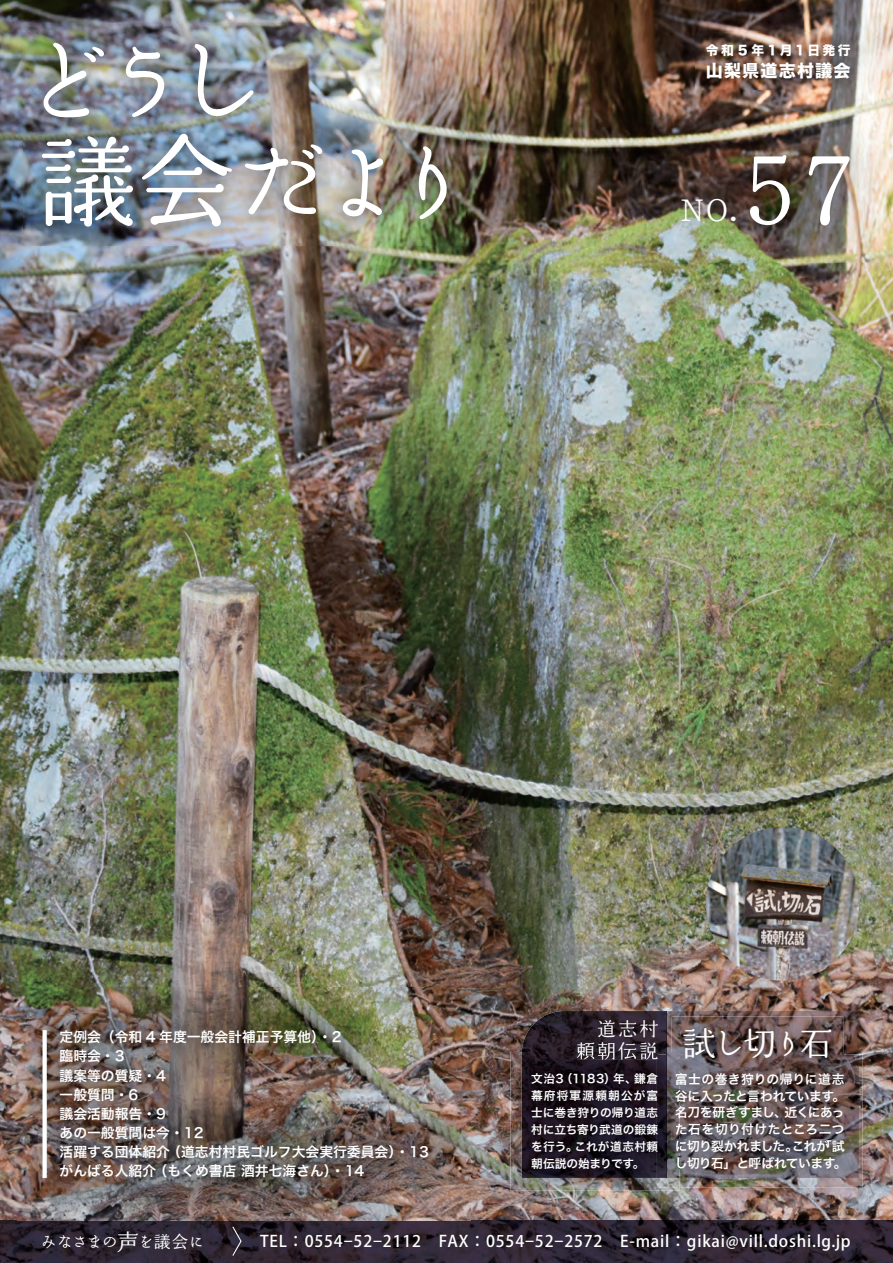
<style>
.page{position:relative;width:893px;height:1263px;background:#fff}
.page>*{position:absolute;margin:0;border:0;box-sizing:border-box;transform-origin:0 0}
.t1{font:100.8px/100.8px "Kinuta Marumin Old Std N R";letter-spacing:-.2em;color:#fff}
.t2{font:99.9px "Kinuta Marumin Old Std N R";color:#fff}
.t3{font:34.05px "Kinuta Marumin Old Std N R";letter-spacing:-.135em;color:#fff}
.t4{font:31.8px "Kinuta Marumin Old Std N R";color:#fff}
.t5{font:19.2px "Kinuta Marumin Old Std N R";letter-spacing:.1em;color:#fff}
.t6{font:16.95px "Kinuta Marumin Old Std N R";letter-spacing:-.045em;color:#fff}
.t7{font:16.95px "Hira Kaku Std W8";letter-spacing:.07em;color:#fff}
.t8{font:500 15.9px "Koz Go Pro";letter-spacing:.05em;color:#fff}
.t9{font:13.8px/19.2px "Hira Kaku Pro W6";color:#fff}
.t10{font:12.75px/16.8px "Hira Kaku Pro W6";letter-spacing:-.015em;color:#fff;text-align:right}
.t11{font:12.75px/16.8px "Hira Kaku Pro W6";letter-spacing:-.04em;color:#fff}
.t12{font:12.75px "Hira Kaku Pro W6";letter-spacing:.035em;color:#fff}
.t13{font:12.75px "Hira Kaku Std W8";letter-spacing:.205em;color:#fff}
.t14{font:11.7px/17px "Hira Kaku Pro W6";letter-spacing:.005em;color:#fff}
.t15{font:11.7px "Hira Kaku Pro W6";letter-spacing:-.02em;color:#fff}
.t16{font:11.7px "Hira Kaku Pro W6";letter-spacing:.095em;color:#fff}
.t17{font:11.7px "Hira Kaku Pro W6";letter-spacing:.03em;color:#fff}
.s1{font-size:22.35px}
</style>
<div class="page">
<img style="left:0;top:0;width:893px;height:1263px">
<img style="left:647px;top:117px;width:238px;height:146px">
<img style="left:24px;top:24px;width:442px;height:221px">
<img style="left:695px;top:33px;width:166px;height:57px">
<svg style="left:231px;top:1225px;width:11px;height:32px"></svg>
<img style="left:18px;top:988px;width:453px;height:232px">
<svg style="left:43px;top:1030px;width:4px;height:148px"></svg>
<img style="left:706px;top:827px;width:153px;height:154px;border-radius:77px">
<img style="left:667px;top:1011px;width:192px;height:43px">
<img style="left:679px;top:1054px;width:184px;height:134px">
<img style="left:679px;top:1054px;width:180px;height:124px">
<img style="left:679px;top:1073px;width:165px;height:12px">
<img style="left:679px;top:1090px;width:158px;height:12px">
<img style="left:679px;top:1106px;width:163px;height:12px">
<img style="left:679px;top:1123px;width:164px;height:12px">
<img style="left:679px;top:1140px;width:165px;height:12px">
<img style="left:679px;top:1156px;width:160px;height:13px">
<img style="left:672px;top:1016px;width:171px;height:55px">
<img style="left:522px;top:1011px;width:145px;height:41px">
<img style="left:577px;top:1042px;width:81px;height:10px">
<img style="left:510px;top:1052px;width:169px;height:138px">
<img style="left:657px;top:1178px;width:22px;height:10px">
<svg style="left:675px;top:1073px;width:4px;height:96px"></svg>
<svg style="left:666px;top:1052px;width:13px;height:2px"></svg>
<img style="left:666px;top:1054px;width:1px;height:124px">
<img style="left:577px;top:1052px;width:81px;height:8px">
<h1 class="t1" style="left:16px;top:37px;width:467px">どうし<br>議会だより</h1>
<p class="t13" style="left:706px;top:43px;width:146px">令和5年1月1日発行</p>
<p class="t7" style="left:706px;top:61px;width:146px">山梨県道志村議会</p>
<h2 class="t2" style="left:742px;top:133px;width:117px">57</h2>
<h3 class="t4" style="left:679px;top:192px;width:64px">NO.</h3>
<p class="t9" style="left:60px;top:1027px;width:284px">定例会（令和 4 年度一般会計補正予算他・( 2</p>
<p class="t9" style="left:60px;top:1046px;width:67px">臨時会・3</p>
<p class="t9" style="left:60px;top:1065px;width:108px">議案等の質疑・4</p>
<p class="t9" style="left:60px;top:1084px;width:80px">一般質問・6</p>
<p class="t9" style="left:60px;top:1103px;width:108px">議会活動報告・9</p>
<p class="t9" style="left:60px;top:1123px;width:146px">あの一般質問は今・12</p>
<p class="t9" style="left:167px;top:1142px;width:263px">（道志村村民ゴルフ大会実行委員会・( 13</p>
<p class="t9" style="left:154px;top:1142px;width:212px;text-indent:-94px">活躍する団体紹介<br>（もくめ書店酒井七海さん・( 14</p>
<p class="t9" style="left:60px;top:1161px;width:98px">がんばる人紹介</p>
<h3 class="t5" style="left:597px;top:1018px;width:63px">道志村</h3>
<h3 class="t3" style="left:682px;top:1025px;width:153px">試し切り石</h3>
<h3 class="t5" style="left:576px;top:1040px;width:84px">頼朝伝説</h3>
<p class="t14" style="left:634px;top:1069px;width:26px">鎌倉</p>
<p class="t14" style="left:613px;top:1069px;width:25px">年、</p>
<p class="t14" style="left:531px;top:1069px;width:86px">文治（3 1183）</p>
<p class="t16" style="left:531px;top:1085px;width:129px">幕府将軍源頼朝公が富</p>
<p class="t14" style="left:531px;top:1104px;width:129px">士に巻き狩りの帰り道志</p>
<p class="t15" style="left:531px;top:1119px;width:129px">村に立ち寄り武道の鍛錬</p>
<p class="t17" style="left:575px;top:1136px;width:85px">これが道志村頼</p>
<p class="t10" style="left:675px;top:1070px;width:172px">富士の巻き狩りの帰りに道志谷に入ったと言われています。近くにあっ</p>
<p class="t10" style="left:675px;top:1104px;width:114px">名刀を研ぎすまし、</p>
<p class="t12" style="left:675px;top:1118px;width:171px">た石を切り付けたところ二つ</p>
<p class="t10" style="left:819px;top:1137px;width:27px">「試</p>
<p class="t10" style="left:792px;top:1137px;width:39px">これが</p>
<p class="t11" style="left:675px;top:1137px;width:173px">に切り裂かれました。<br>し切り石」と呼ばれています。</p>
<p class="t14" style="left:531px;top:1138px;width:115px">を行う。<br>朝伝説の始まりです。</p>
<p class="t6" style="left:40px;top:1232px;width:166px">みなさまの<span class="s1">声</span>を議会に</p>
<p class="t8" style="left:260px;top:1231px;width:592px">TEL：0554‒52‒2112　FAX：0554‒52‒2572　 -E mail：gikai@vill.doshi l g. j p.</p>
</div>
